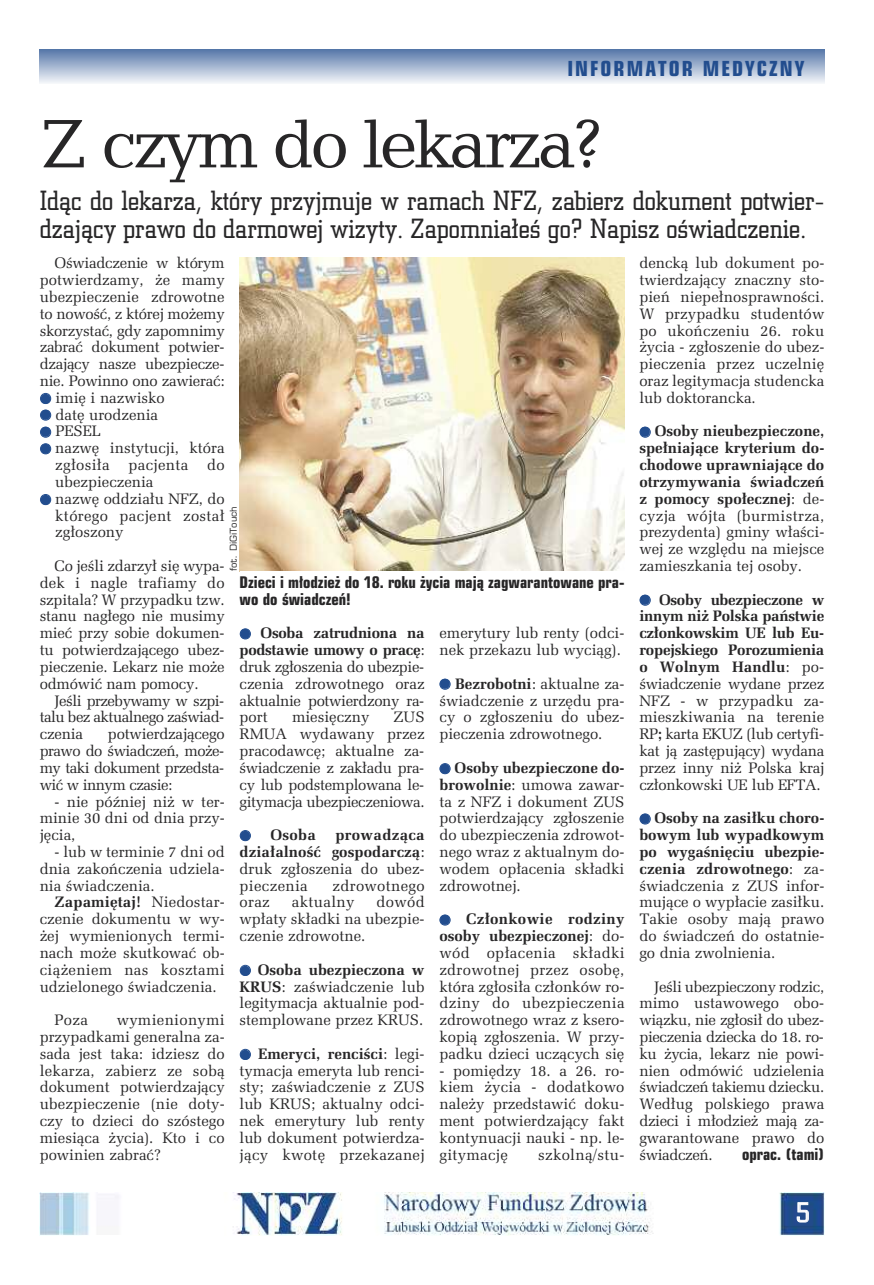
<style>
.page{position:relative;width:874px;height:1285px;background:#fff}
.page>*{position:absolute;margin:0;border:0;box-sizing:border-box;transform-origin:0 0}
.t1{font:63px "Candida PL";letter-spacing:-.06em;color:#272627}
.t2{font:24.5px/28px "Square Slab 711 Lt PL";color:#272627}
.t3{font:24.5px "Square Slab 711 Lt PL";color:#fff}
.t4{font:700 19.25px "Square 721 Cn PL";letter-spacing:.11em;color:#224d8e}
.t5{font:14.88px/16.8px "Zapf Ellipt PL";color:#272627;text-align:justify}
.t6{font:700 14.88px/16.8px "Zapf Ellipt PL";color:#272627;text-align:justify}
.t7{font:14.88px "Zapf Ellipt PL";letter-spacing:-.02em;color:#272627}
.t8{font:700 14.88px/16.8px "Square 721 Cn PL";color:#272627}
.t9{font:14.88px "Zapf Ellipt PL";letter-spacing:.02em;color:#272627}
.t10{font:14.88px "Zapf Ellipt PL";letter-spacing:.025em;color:#272627}
.t11{font:14.88px "Newspaper Pi PL";color:#224d8e}
.t12{font:8.75px "Square 721 PL";color:#272627}
.s1{font-family:"Newspaper Pi PL";color:#224d8e}
.s2{font-family:"Newspaper Pi PL";font-weight:400;color:#224d8e}
.s3{font-weight:400}
.s4{font-weight:700}
</style>
<div class="page">
<img style="left:40px;top:1192px;width:783px;height:43px">
<svg style="left:40px;top:50px;width:783px;height:33px;background:#a5b6d1"></svg>
<img style="left:239px;top:258px;width:385px;height:313px">
<p class="t4" style="left:567px;top:58px;width:238px">INFORMATOR MEDYCZNY</p>
<h1 class="t1" style="left:40px;top:109px;width:565px">Z czym do lekarza?</h1>
<h2 class="t2" style="left:40px;top:188px;width:785px">Idąc do lekarza, który przyjmuje w ramach NFZ, zabierz dokument potwier&shy;dzający prawo do darmowej wizyty. Zapomniałeś go? Napisz oświadczenie.</h2>
<p class="t7" style="left:55px;top:254px;width:171px">Oświadczenie w którym</p>
<p class="t5" style="left:40px;top:272px;width:186px">potwierdzamy, że mamy</p>
<p class="t5" style="left:40px;top:288px;width:186px">ubezpieczenie zdrowotne</p>
<p class="t7" style="left:40px;top:305px;width:186px">to nowość, z której możemy</p>
<p class="t7" style="left:40px;top:322px;width:186px">skorzystać, gdy zapomnimy</p>
<p class="t7" style="left:40px;top:338px;width:186px">zabrać dokument potwier-</p>
<p class="t7" style="left:40px;top:355px;width:186px">dzający nasze ubezpiecze-</p>
<p class="t7" style="left:40px;top:372px;width:186px">nie. Powinno ono zawierać:</p>
<p class="t5" style="left:40px;top:389px;width:126px"><span class="s1">W</span> imię i nazwisko</p>
<p class="t5" style="left:40px;top:406px;width:119px"><span class="s1">W</span> datę urodzenia</p>
<p class="t5" style="left:40px;top:423px;width:62px"><span class="s1">W</span> PESEL</p>
<p class="t5" style="left:40px;top:440px;width:186px"><span class="s1">W</span> nazwę instytucji, która</p>
<p class="t9" style="left:55px;top:456px;width:56px">zgłosiła</p>
<p class="t9" style="left:128px;top:456px;width:61px">pacjenta</p>
<p class="t5" style="left:207px;top:457px;width:19px">do</p>
<p class="t5" style="left:55px;top:473px;width:100px">ubezpieczenia</p>
<p class="t5" style="left:40px;top:490px;width:186px"><span class="s1">W</span> nazwę oddziału NFZ, do</p>
<p class="t9" style="left:55px;top:507px;width:171px">którego pacjent został</p>
<p class="t5" style="left:55px;top:524px;width:70px">zgłoszony</p>
<p class="t5" style="left:40px;top:557px;width:186px;text-indent:15px">Co jeśli zdarzył się wypa&shy;dek i nagle trafiamy do szpitala? W przypadku tzw. stanu nagłego nie musimy mieć przy sobie dokumen&shy;tu potwierdzającego ubez&shy;pieczenie. Lekarz nie może odmówić nam pomocy.</p>
<p class="t5" style="left:40px;top:692px;width:186px;text-indent:15px">Jeśli przebywamy w szpi&shy;talu bez aktualnego zaświad&shy;czenia</p>
<p class="t5" style="left:639px;top:255px;width:186px">dencką lub dokument po&shy;twierdzający znaczny sto&shy;pień niepełnosprawności.<br>W przypadku studentów po ukończeniu 26. roku życia - zgłoszenie do ubez&shy;pieczenia przez uczelnię oraz legitymacja studencka lub doktorancka.</p>
<p class="t6" style="left:639px;top:423px;width:186px"><span class="s2">W</span> Osoby nieubezpieczone, spełniające kryterium do&shy;chodowe uprawniające do otrzymywania świadczeń z pomocy społecznej<span class="s3">: de&shy;cyzja wójta (burmistrza, prezydenta) gminy właści&shy;wej ze względu na miejsce zamieszkania tej osoby.</span></p>
<p class="t5" style="left:639px;top:591px;width:186px"><span class="s1">W</span> <span class="s4">Osoby ubezpieczone w innym niż Polska państwie członkowskim UE lub Eu&shy;ropejskiego Porozumienia o Wolnym Handlu</span>: po&shy;świadczenie wydane przez NFZ - w przypadku za&shy;mieszkiwania na terenie RP<span class="s4">;</span> karta EKUZ (lub certyfi&shy;kat ją zastępujący) wydana przez inny niż Polska kraj członkowski UE lub EFTA.</p>
<p class="t5" style="left:639px;top:810px;width:186px"><span class="s1">W</span> <span class="s4">Osoby na zasiłku choro&shy;bowym lub wypadkowym po wygaśnięciu ubezpie&shy;czenia zdrowotnego</span>: za&shy;świadczenia z ZUS infor&shy;mujące o wypłacie zasiłku.<br>Takie osoby mają prawo do świadczeń do ostatnie&shy;go dnia zwolnienia.</p>
<p class="t5" style="left:639px;top:978px;width:186px;text-indent:15px">Jeśli ubezpieczony rodzic, mimo ustawowego obo&shy;wiązku, nie zgłosił do ubez&shy;pieczenia dziecka do 18. ro&shy;ku życia, lekarz nie powi&shy;nien odmówić udzielenia świadczeń takiemu dziecku.<br>Według polskiego prawa dzieci i młodzież mają za&shy;gwarantowane prawo do świadczeń.</p>
<p class="t12" style="left:228px;top:571px;width:66px;rotate:-90deg">fot. DiGiTouch</p>
<p class="t8" style="left:239px;top:574px;width:386px">Dzieci i młodzież do 18. roku życia mają zagwarantowane pra&shy;wo do świadczeń!</p>
<p class="t5" style="left:239px;top:625px;width:186px"><span class="s1">W</span> <span class="s4">Osoba zatrudniona na podstawie umowy o pracę</span>: druk zgłoszenia do ubezpie&shy;czenia zdrowotnego oraz aktualnie potwierdzony ra&shy;port</p>
<p class="t5" style="left:439px;top:625px;width:186px">emerytury lub renty (odci&shy;nek przekazu lub wyciąg).</p>
<p class="t5" style="left:439px;top:675px;width:186px"><span class="s1">W</span> <span class="s4">Bezrobotni</span>: aktualne za&shy;świadczenie z urzędu pra&shy;cy o zgłoszeniu do ubez&shy;pieczenia zdrowotnego.</p>
<p class="t5" style="left:439px;top:759px;width:186px"><span class="s1">W</span> <span class="s4">Osoby ubezpieczone do&shy;browolnie</span>: umowa zawar&shy;ta z NFZ i dokument ZUS potwierdzający zgłoszenie do ubezpieczenia zdrowot&shy;nego wraz z aktualnym do&shy;wodem opłacenia składki zdrowotnej.</p>
<p class="t5" style="left:439px;top:911px;width:186px"><span class="s1">W</span> <span class="s4">Członkowie rodziny osoby ubezpieczonej</span>: do&shy;wód opłacenia składki zdrowotnej przez osobę, która zgłosiła członków ro&shy;dziny do ubezpieczenia zdrowotnego wraz z ksero&shy;kopią zgłoszenia. W przy&shy;padku dzieci uczących się</p>
<p class="t5" style="left:439px;top:1062px;width:186px">- pomiędzy 18. a 26. ro&shy;kiem życia - dodatkowo należy przedstawić doku&shy;ment potwierdzający fakt kontynuacji nauki - np. le&shy;gitymację</p>
<p class="t5" style="left:239px;top:709px;width:186px;text-indent:154px">ZUS RMUA wydawany przez pracodawcę; aktualne za&shy;świadczenie z zakładu pra&shy;cy lub podstemplowana le&shy;gitymacja ubezpieczeniowa.</p>
<p class="t11" style="left:240px;top:829px;width:13px">W</p>
<p class="t6" style="left:270px;top:826px;width:47px">Osoba</p>
<p class="t5" style="left:292px;top:709px;width:79px">miesięczny</p>
<p class="t5" style="left:40px;top:726px;width:186px;text-indent:68px">potwierdzającego prawo do świadczeń, może&shy;my taki dokument przedsta&shy;wić w innym czasie:</p>
<p class="t5" style="left:40px;top:793px;width:186px;text-indent:15px">- nie później niż w ter&shy;minie 30 dni od dnia przy&shy;jęcia,</p>
<p class="t5" style="left:40px;top:843px;width:186px;text-indent:15px">- lub w terminie 7 dni od dnia zakończenia udziela&shy;nia świadczenia.</p>
<p class="t5" style="left:40px;top:894px;width:186px;text-indent:15px"><span class="s4">Zapamiętaj!</span> Niedostar&shy;czenie dokumentu w wy&shy;żej wymienionych termi&shy;nach może skutkować ob&shy;ciążeniem nas kosztami udzielonego świadczenia.</p>
<p class="t5" style="left:55px;top:1011px;width:35px">Poza</p>
<p class="t6" style="left:239px;top:826px;width:186px;text-indent:96px">prowadząca działalność gospodarczą<span class="s3">: druk zgłoszenia do ubez&shy;pieczenia</span></p>
<p class="t9" style="left:332px;top:877px;width:94px">zdrowotnego</p>
<p class="t5" style="left:239px;top:894px;width:186px;text-indent:137px">dowód wpłaty składki na ubezpie&shy;czenie zdrowotne.</p>
<p class="t5" style="left:239px;top:961px;width:186px"><span class="s1">W</span> <span class="s4">Osoba ubezpieczona w KRUS</span>: zaświadczenie lub legitymacja aktualnie pod&shy;stemplowane przez KRUS.</p>
<p class="t5" style="left:239px;top:1045px;width:186px"><span class="s1">W</span> <span class="s4">Emeryci, renciści</span>: legi&shy;tymacja emeryta lub renci&shy;sty; zaświadczenie z ZUS lub KRUS; aktualny odci&shy;nek emerytury lub renty lub dokument potwierdza&shy;jący kwotę przekazanej</p>
<p class="t5" style="left:239px;top:894px;width:32px">oraz</p>
<p class="t9" style="left:292px;top:893px;width:64px">aktualny</p>
<p class="t5" style="left:40px;top:1011px;width:186px;text-indent:77px">wymienionymi przypadkami generalna za&shy;sada jest taka: idziesz do lekarza, zabierz ze sobą dokument potwierdzający ubezpieczenie (nie doty&shy;czy to dzieci do szóstego miesiąca życia). Kto i co powinien zabrać?</p>
<p class="t8" style="left:741px;top:1146px;width:84px">oprac. (tami)</p>
<p class="t10" style="left:538px;top:1146px;width:88px">szkolną/stu-</p>
<h2 class="t3" style="left:796px;top:1199px;width:14px">5</h2>
</div>
